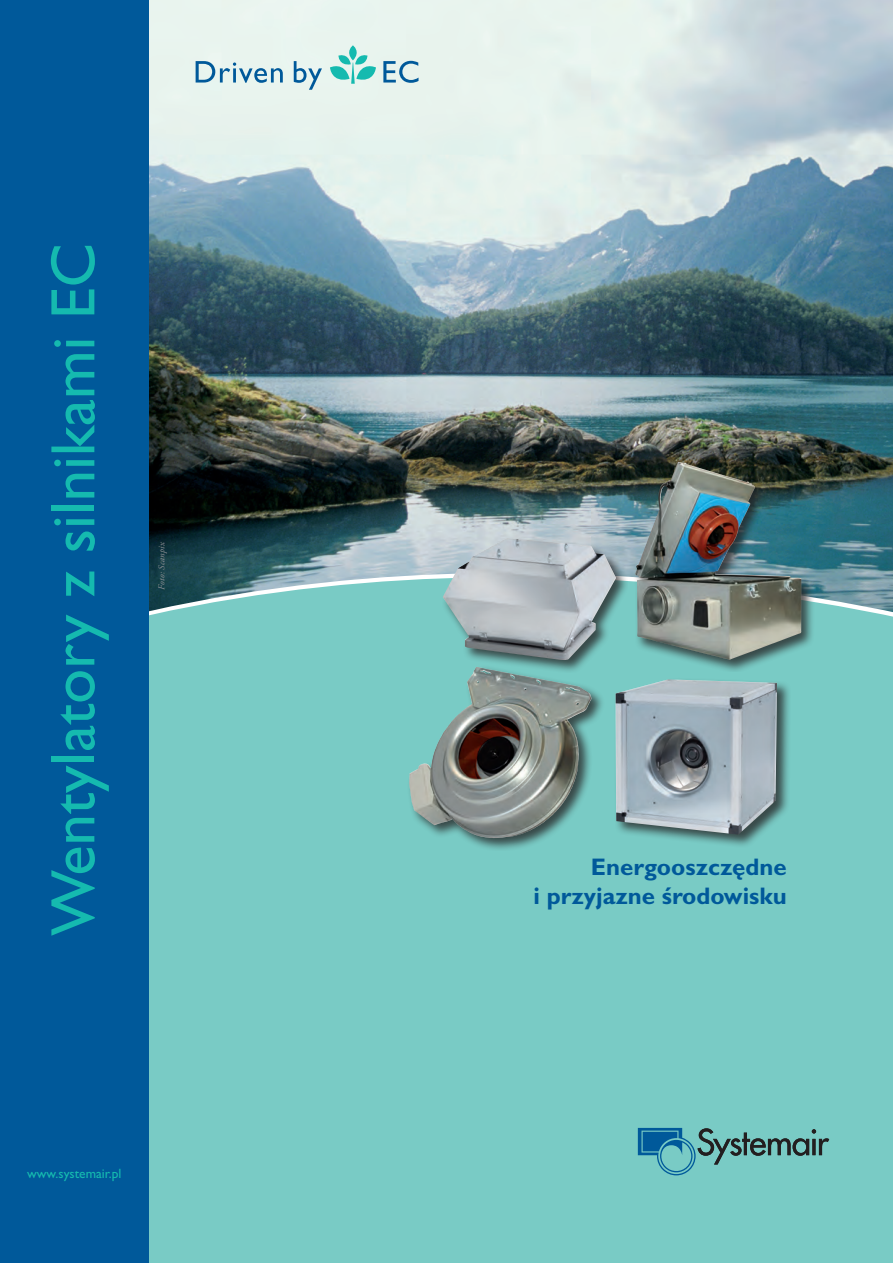
<style>
.page{position:relative;width:893px;height:1263px;background:#fff}
.page>*{position:absolute;margin:0;border:0;box-sizing:border-box;transform-origin:0 0}
.t1{font:63px "Gill Alternate One PL";color:#15baaf}
.t2{font:24px/28.8px "Gill Alternate One Bold PL";color:#00599a;text-align:right}
.t3{font:13.5px "Gill Alternate One PL";color:#15baaf}
.t4{font:italic 9px "Adobe Garamond Pro";color:#939598}
</style>
<div class="page">
<img style="left:149px;top:0;width:744px;height:573px">
<div style="left:149px;top:573px;width:744px;height:690px;background:#79cbc5"></div>
<div style="left:0;top:0;width:149px;height:1263px;background:#00599a"></div>
<svg style="left:638px;top:1128px;width:191px;height:47px;background:#5ea5a9"></svg>
<div style="left:440px;top:535px;width:188px;height:138px;background:#231f20;opacity:.75"></div>
<img style="left:443px;top:538px;width:173px;height:122px">
<div style="left:633px;top:459px;width:181px;height:213px;background:#231f20;opacity:.75"></div>
<img style="left:635px;top:463px;width:166px;height:197px">
<div style="left:407px;top:664px;width:198px;height:187px;background:#231f20;opacity:.75"></div>
<img style="left:409px;top:668px;width:170px;height:170px">
<div style="left:613px;top:677px;width:178px;height:171px;background:#231f20;opacity:.75"></div>
<img style="left:615px;top:679px;width:162px;height:155px">
<svg style="left:196px;top:61px;width:87px;height:22px;background:#a6c8d6"></svg>
<svg style="left:294px;top:61px;width:28px;height:29px"></svg>
<svg style="left:383px;top:61px;width:35px;height:22px"></svg>
<svg style="left:330px;top:45px;width:46px;height:39px;background:#9edfd8"></svg>
<h1 class="t1" style="left:37px;top:936px;width:694px;rotate:-90deg">Wentylatory z silnikami EC</h1>
<p class="t4" style="left:156px;top:590px;width:49px;rotate:-90deg">Foto: Scanpix</p>
<p class="t3" style="left:27px;top:1166px;width:96px">www.systemair.pl</p>
<p class="t2" style="left:533px;top:852px;width:255px">Energooszcz´dne<br>i przyjazne Êrodowisku</p>
</div>
